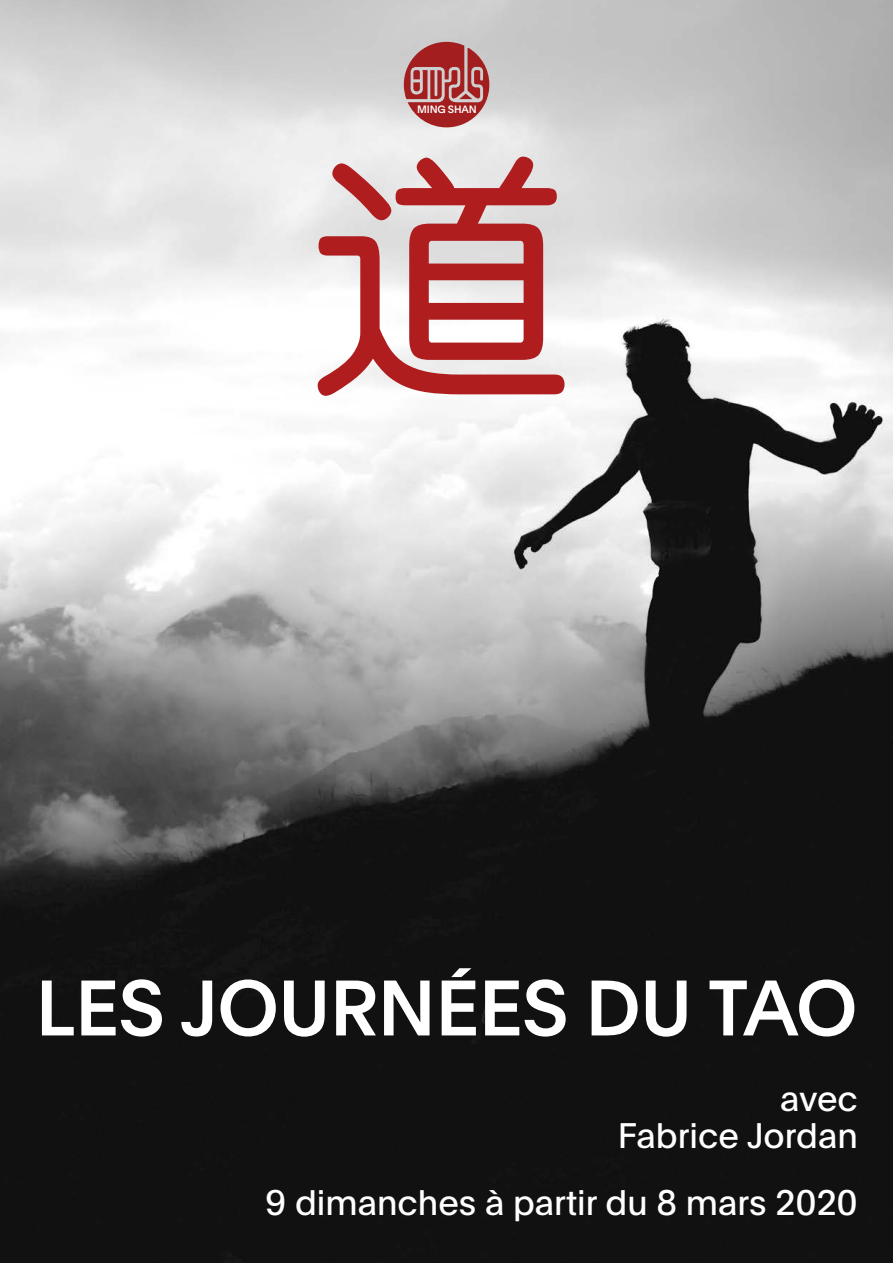
<style>
.page{position:relative;width:893px;height:1263px;background:#fff}
.page>*{position:absolute;margin:0;border:0;box-sizing:border-box;transform-origin:0 0}
.t1{font:257.55px "ST Yuanti SC Regular";color:#af1d1f}
.t2{font:500 76.65px "Plain";letter-spacing:-.01em;color:#fff}
.t3{font:34.8px/37.7px "Plain";color:#fff;text-align:right}
.t4{font:500 10.35px "Plain";letter-spacing:-.015em;color:#fff}
</style>
<div class="page">
<img style="left:0;top:0;width:893px;height:1263px">
<svg style="left:404px;top:42px;width:85px;height:85px;background:#b56363"></svg>
<p class="t4" style="left:417px;top:102px;width:61px">MING SHAN</p>
<h1 class="t1" style="left:312px;top:87px;width:259px">道</h1>
<h2 class="t2" style="left:35px;top:953px;width:824px">LES JOURNÉES DU TAO</h2>
<p class="t3" style="left:618px;top:1078px;width:242px">avec<br>Fabrice Jordan</p>
<p class="t3" style="left:265px;top:1182px;width:594px">9 dimanches à partir du 8 mars 2020</p>
</div>
